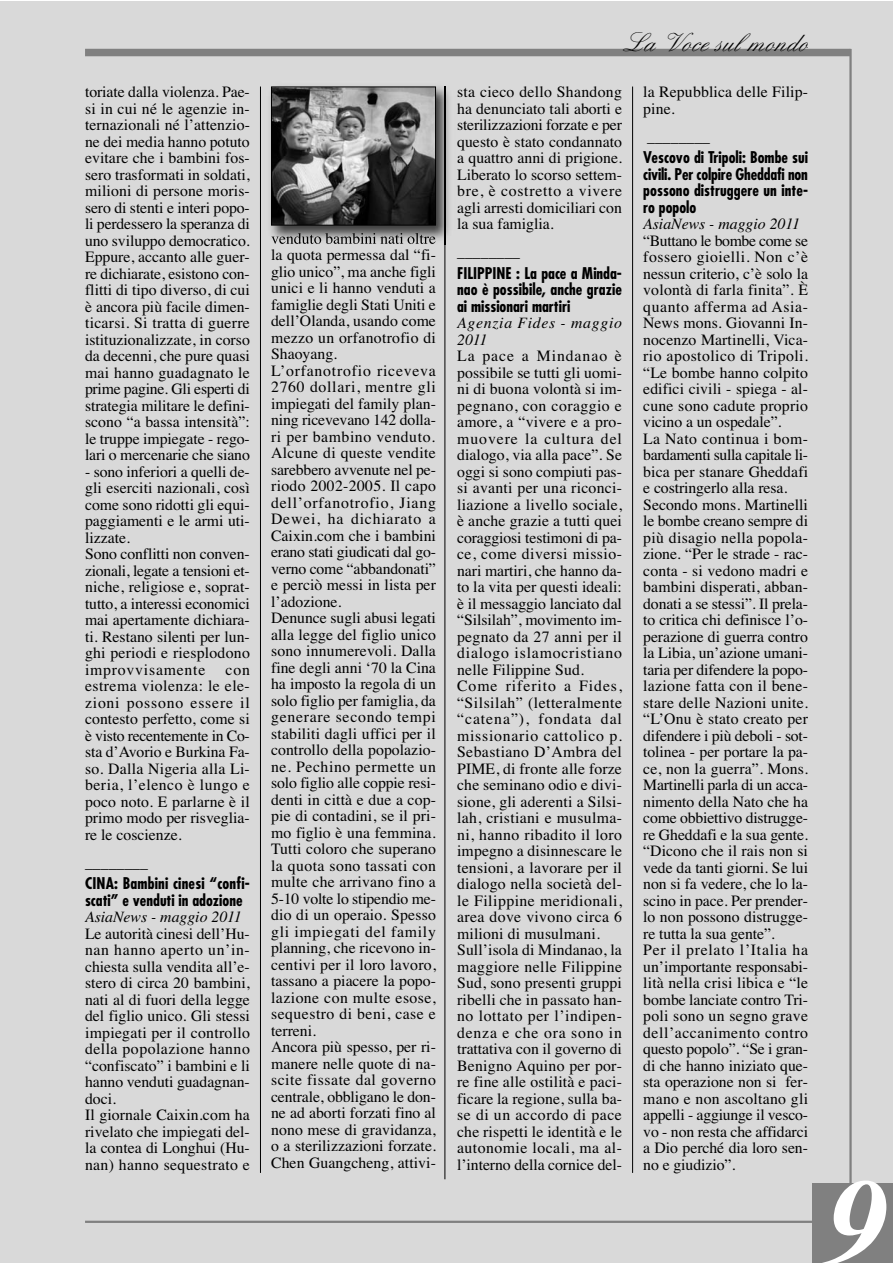
<style>
.page{position:relative;width:893px;height:1263px;background:#fff}
.page>*{position:absolute;margin:0;border:0;box-sizing:border-box;transform-origin:0 0}
.t1{font:italic 700 126px "Cochin";color:#fff}
.t2{font:27px "Englische Sch T";color:#000}
.t3{font:15.75px/16.5px "Times";letter-spacing:.005em;color:#000}
.t4{font:700 condensed 15.75px/16.5px "Futura";color:#000;text-align:justify}
.t5{font:italic 15.75px "Times";color:#000}
.t6{font:italic 15.75px/16.5px "Times";letter-spacing:.045em;color:#000}
</style>
<div class="page">
<div style="left:0;top:2px;width:892px;height:1261px;background:#d9d9d9"></div>
<hr style="left:849px;top:49px;width:3px;height:1174px;background:#808080">
<div style="left:85px;top:49px;width:765px;height:7px;background:#808080"></div>
<hr style="left:85px;top:1221px;width:765px;height:2px;background:#808080">
<div style="left:812px;top:1184px;width:80px;height:79px;background:#808080"></div>
<hr style="left:632px;top:87px;width:1px;height:1086px;background:#000">
<hr style="left:260px;top:87px;width:1px;height:1086px;background:#000">
<hr style="left:444px;top:87px;width:1px;height:1092px;background:#000">
<img style="left:270px;top:86px;width:179px;height:159px">
<img style="left:444px;top:87px;width:1px;height:158px">
<img style="left:271px;top:233px;width:67px;height:11px">
<img style="left:273px;top:89px;width:161px;height:135px">
<div style="left:271px;top:87px;width:165px;height:139px;border:1px solid #000"></div>
<p class="t3" style="left:85px;top:85px;width:166px;text-align:justify">toriate dalla violenza. Pae&shy;si in cui né le agenzie in&shy;ternazionali né l’attenzio&shy;ne dei media hanno potuto evitare che i bambini fos&shy;sero trasformati in soldati, milioni di persone moris&shy;sero di stenti e interi popo&shy;li perdessero la speranza di uno sviluppo democratico.<br>Eppure, accanto alle guer&shy;re dichiarate, esistono con&shy;flitti di tipo diverso, di cui è ancora più facile dimen&shy;ticarsi. Si tratta di guerre istituzionalizzate, in corso da decenni, che pure quasi mai hanno guadagnato le prime pagine. Gli esperti di strategia militare le defini&shy;scono “a bassa intensità”: le truppe impiegate - rego&shy;lari o mercenarie che siano</p>
<p class="t3" style="left:85px;top:465px;width:166px">- sono inferiori a quelli de&shy;gli eserciti nazionali, così come sono ridotti gli equi&shy;paggiamenti e le armi uti&shy;lizzate.<br>Sono conflitti non conven&shy;zionali, legate a tensioni et&shy;niche, religiose e, soprat&shy;tutto, a interessi economici mai apertamente dichiara&shy;ti. Restano silenti per lun&shy;ghi periodi e riesplodono improvvisamente</p>
<p class="t3" style="left:85px;top:663px;width:166px;text-align:justify;text-indent:140px">con estrema violenza: le ele&shy;zioni possono essere il contesto perfetto, come si è visto recentemente in Co&shy;sta d’Avorio e Burkina Fa&shy;so. Dalla Nigeria alla Li&shy;beria, l’elenco è lungo e poco noto. E parlarne è il primo modo per risveglia&shy;re le coscienze.</p>
<p class="t3" style="left:85px;top:861px;width:64px">––––––––</p>
<p class="t4" style="left:85px;top:877px;width:166px">CINA: Bambini cinesi “confi&shy;scati” e venduti in adozione</p>
<p class="t5" style="left:85px;top:911px;width:158px">AsiaNews - maggio 2011</p>
<p class="t3" style="left:85px;top:927px;width:166px">Le autorità cinesi dell’Hu&shy;nan hanno aperto un’in&shy;chiesta sulla vendita all’e&shy;stero di circa 20 bambini, nati al di fuori della legge del figlio unico. Gli stessi impiegati per il controllo della popolazione hanno “confiscato” i bambini e li hanno venduti guadagnan&shy;doci.<br>Il giornale Caixin.com ha rivelato che impiegati del&shy;la contea di Longhui (Hu&shy;nan) hanno sequestrato e</p>
<p class="t3" style="left:271px;top:248px;width:166px">la quota permessa dal “fi&shy;glio unico”, ma anche figli unici e li hanno venduti a famiglie degli Stati Uniti e dell’Olanda, usando come mezzo un orfanotrofio di<br>Shaoyang.<br>L’orfanotrofio riceveva<br>2760 dollari, mentre gli impiegati del family plan&shy;ning ricevevano 142 dolla&shy;ri per bambino venduto.<br>Alcune di queste vendite sarebbero avvenute nel pe&shy;riodo 2002-2005. Il capo dell’orfanotrofio, Jiang<br>Dewei, ha dichiarato a<br>Caixin.com che i bambini erano stati giudicati dal go&shy;verno come “abbandonati” e perciò messi in lista per l’adozione.<br>Denunce sugli abusi legati alla legge del figlio unico sono innumerevoli. Dalla fine degli anni ‘70 la Cina ha imposto la regola di un solo figlio per famiglia, da generare secondo tempi stabiliti dagli uffici per il controllo della popolazio&shy;ne. Pechino permette un solo figlio alle coppie resi&shy;denti in città e due a cop&shy;pie di contadini, se il pri&shy;mo figlio è una femmina.<br>Tutti coloro che superano la quota sono tassati con multe che arrivano fino a<br>5-10 volte lo stipendio me&shy;dio di un operaio. Spesso gli impiegati del family planning, che ricevono in&shy;centivi per il loro lavoro, tassano a piacere la popo&shy;lazione con multe esose, sequestro di beni, case e terreni.<br>Ancora più spesso, per ri&shy;manere nelle quote di na&shy;scite fissate dal governo centrale, obbligano le don&shy;ne ad aborti forzati fino al nono mese di gravidanza, o a sterilizzazioni forzate.<br>Chen Guangcheng, attivi-</p>
<h2 class="t2" style="left:623px;top:26px;width:187px">La Voce sul mondo</h2>
<p class="t3" style="left:457px;top:85px;width:166px;text-align:justify">sta cieco dello Shandong ha denunciato tali aborti e sterilizzazioni forzate e per questo è stato condannato a quattro anni di prigione.<br>Liberato lo scorso settem&shy;bre, è costretto a vivere agli arresti domiciliari con la sua famiglia.</p>
<p class="t3" style="left:457px;top:250px;width:64px">––––––––</p>
<p class="t4" style="left:457px;top:266px;width:166px">FILIPPINE : La pace a Minda&shy;nao è possibile, anche grazie ai missionari martiri</p>
<p class="t6" style="left:457px;top:316px;width:166px">Agenzia Fides - maggio<br>2011</p>
<p class="t3" style="left:457px;top:349px;width:166px">La pace a Mindanao è possibile se tutti gli uomi&shy;ni di buona volontà si im&shy;pegnano, con coraggio e amore, a “vivere e a pro&shy;muovere la cultura del dialogo, via alla pace”. Se oggi si sono compiuti pas&shy;si avanti per una riconci&shy;liazione a livello sociale, è anche grazie a tutti quei coraggiosi testimoni di pa&shy;ce, come diversi missio&shy;nari martiri, che hanno da&shy;to la vita per questi ideali: è il messaggio lanciato dal “Silsilah”, movimento im&shy;pegnato da 27 anni per il dialogo islamocristiano nelle Filippine Sud.<br>Come riferito a Fides, “Silsilah” (letteralmente “catena”), fondata dal missionario cattolico p.<br>Sebastiano D’Ambra del<br>PIME, di fronte alle forze che seminano odio e divi&shy;sione, gli aderenti a Silsi&shy;lah, cristiani e musulma&shy;ni, hanno ribadito il loro impegno a disinnescare le tensioni, a lavorare per il dialogo nella società del&shy;le Filippine meridionali, area dove vivono circa 6 milioni di musulmani.<br>Sull’isola di Mindanao, la maggiore nelle Filippine<br>Sud, sono presenti gruppi ribelli che in passato han&shy;no lottato per l’indipen&shy;denza e che ora sono in trattativa con il governo di<br>Benigno Aquino per por&shy;re fine alle ostilità e paci&shy;ficare la regione, sulla ba&shy;se di un accordo di pace che rispetti le identità e le autonomie locali, ma al&shy;l’interno della cornice del-</p>
<p class="t3" style="left:643px;top:85px;width:166px">la Repubblica delle Filip&shy;pine.</p>
<p class="t3" style="left:647px;top:135px;width:64px">––––––––</p>
<p class="t4" style="left:643px;top:151px;width:166px">Vescovo di Tripoli: Bombe sui civili. Per colpire Gheddafi non possono distruggere un inte&shy;ro popolo</p>
<p class="t5" style="left:643px;top:218px;width:158px">AsiaNews - maggio 2011</p>
<p class="t3" style="left:643px;top:234px;width:166px">“Buttano le bombe come se fossero gioielli. Non c’è nessun criterio, c’è solo la volontà di farla finita”. È quanto afferma ad Asia-<br>News mons. Giovanni In&shy;nocenzo Martinelli, Vica&shy;rio apostolico di Tripoli. “Le bombe hanno colpito edifici civili - spiega - al&shy;cune sono cadute proprio vicino a un ospedale”.<br>La Nato continua i bom&shy;bardamenti sulla capitale li&shy;bica per stanare Gheddafi e costringerlo alla resa.<br>Secondo mons. Martinelli le bombe creano sempre di più disagio nella popola&shy;zione. “Per le strade - rac&shy;conta - si vedono madri e bambini disperati, abban&shy;donati a se stessi”. Il prela&shy;to critica chi definisce l’o&shy;perazione di guerra contro la Libia, un’azione umani&shy;taria per difendere la popo&shy;lazione fatta con il bene&shy;stare delle Nazioni unite. “L’Onu è stato creato per difendere i più deboli - sot&shy;tolinea - per portare la pa&shy;ce, non la guerra”. Mons.<br>Martinelli parla di un acca&shy;nimento della Nato che ha come obbiettivo distrugge&shy;re Gheddafi e la sua gente. “Dicono che il rais non si vede da tanti giorni. Se lui non si fa vedere, che lo la&shy;scino in pace. Per prender&shy;lo non possono distrugge&shy;re tutta la sua gente”.<br>Per il prelato l’Italia ha un’importante responsabi&shy;lità nella crisi libica e “le bombe lanciate contro Tri&shy;poli sono un segno grave dell’accanimento contro questo popolo”. “Se i gran&shy;di che hanno iniziato que&shy;sta operazione non si fer&shy;mano e non ascoltano gli appelli - aggiunge il vesco&shy;vo - non resta che affidarci a Dio perché dia loro sen&shy;no e giudizio”.</p>
<h1 class="t1" style="left:822px;top:1175px;width:64px">9</h1>
</div>
